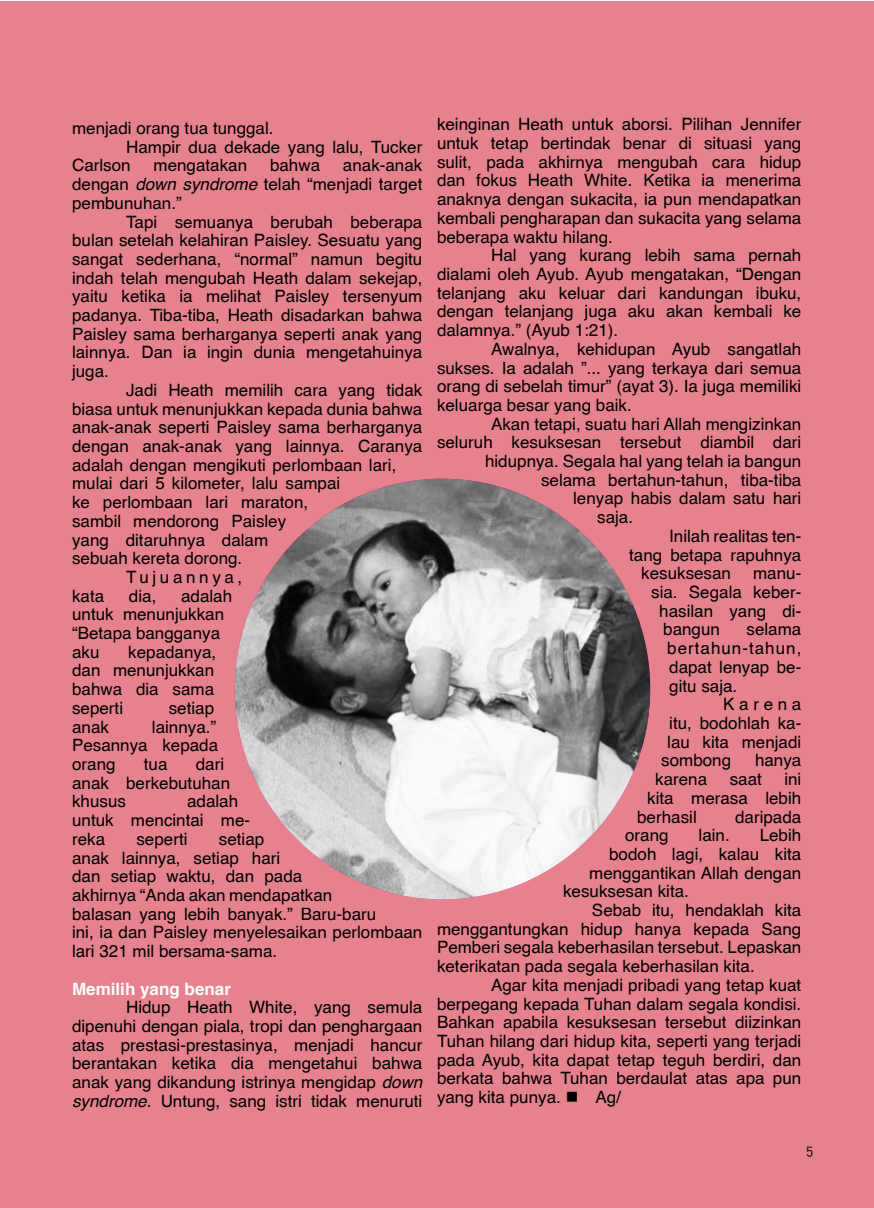
<style>
.page{position:relative;width:874px;height:1208px;background:#fff}
.page>*{position:absolute;margin:0;border:0;box-sizing:border-box;transform-origin:0 0}
.t1{font:17px/18.6px "Helvetica";color:#000;text-align:justify}
.t2{font:700 17px "Helvetica";color:#fff}
.t3{font:17px "Helvetica";letter-spacing:.215em;color:#000}
.t4{font:14px "DIN Alternate";color:#000}
.s1{font-style:italic}
</style>
<div class="page">
<div style="left:0;top:1px;width:873px;height:1207px;background:#e5828d"></div>
<img style="left:234px;top:478px;width:415px;height:421px">
<p class="t1" style="left:72px;top:118px;width:203px">menjadi orang tua tunggal.</p>
<p class="t1" style="left:126px;top:137px;width:297px">Hampir dua dekade yang lalu, Tucker</p>
<p class="t1" style="left:72px;top:156px;width:60px">Carlson</p>
<p class="t1" style="left:153px;top:156px;width:95px">mengatakan</p>
<p class="t1" style="left:270px;top:156px;width:52px">bahwa</p>
<p class="t1" style="left:72px;top:156px;width:351px;text-indent:271px">anak-anak dengan <span class="s1">down syndrome</span> telah “menjadi target pembunuhan.”</p>
<p class="t1" style="left:72px;top:212px;width:351px;text-indent:54px">Tapi semuanya berubah beberapa bulan setelah kelahiran Paisley. Sesuatu yang sangat sederhana, “normal” namun begitu indah telah mengubah Heath dalam sekejap, yaitu ketika ia melihat Paisley tersenyum padanya. Tiba-tiba, Heath disadarkan bahwa Paisley sama berharganya seperti anak yang lainnya. Dan ia ingin dunia mengetahuinya juga.</p>
<p class="t1" style="left:126px;top:380px;width:297px">Jadi Heath memilih cara yang tidak</p>
<p class="t1" style="left:72px;top:399px;width:351px">biasa untuk menunjukkan kepada dunia bahwa</p>
<p class="t1" style="left:72px;top:417px;width:351px">anak-anak seperti Paisley sama berharganya</p>
<p class="t1" style="left:72px;top:436px;width:351px">dengan anak-anak yang lainnya. Caranya</p>
<p class="t1" style="left:72px;top:455px;width:325px">adalah dengan mengikuti perlombaan lari,</p>
<p class="t1" style="left:72px;top:474px;width:269px">mulai dari 5 kilometer, lalu sampai</p>
<p class="t1" style="left:72px;top:492px;width:237px">ke perlombaan lari maraton,</p>
<p class="t1" style="left:72px;top:511px;width:215px">sambil mendorong Paisley</p>
<p class="t1" style="left:72px;top:530px;width:197px">yang ditaruhnya dalam</p>
<p class="t1" style="left:72px;top:548px;width:172px">sebuah kereta dorong.</p>
<p class="t3" style="left:126px;top:566px;width:118px">Tujuannya,</p>
<p class="t1" style="left:72px;top:586px;width:34px">kata</p>
<p class="t1" style="left:129px;top:586px;width:29px">dia,</p>
<p class="t1" style="left:72px;top:586px;width:161px;text-align:left;text-indent:109px">adalah untuk menunjukkan “Betapa bangganya aku</p>
<p class="t1" style="left:72px;top:642px;width:145px;text-indent:56px">kepadanya, dan menunjukkan bahwa dia sama seperti</p>
<p class="t1" style="left:169px;top:698px;width:47px">setiap</p>
<p class="t1" style="left:72px;top:717px;width:147px;text-indent:80px">lainnya.” Pesannya kepada orang</p>
<p class="t1" style="left:72px;top:717px;width:38px">anak</p>
<p class="t1" style="left:72px;top:754px;width:159px;text-align:left;text-indent:124px">dari anak berkebutuhan khusus</p>
<p class="t1" style="left:144px;top:754px;width:25px">tua</p>
<p class="t1" style="left:72px;top:791px;width:179px;text-align:left;text-indent:115px">adalah untuk mencintai me&shy;reka</p>
<p class="t1" style="left:72px;top:829px;width:351px;text-align:left;text-indent:147px">setiap<br>anak lainnya, setiap hari<br>dan setiap waktu, dan pada<br>akhirnya “Anda akan mendapatkan<br>balasan yang lebih banyak.” Baru-baru<br>ini, ia dan Paisley menyelesaikan perlombaan lari 321 mil bersama-sama.</p>
<p class="t2" style="left:72px;top:974px;width:160px">Memilih yang benar</p>
<p class="t1" style="left:72px;top:997px;width:351px;text-indent:54px">Hidup Heath White, yang semula dipenuhi dengan piala, tropi dan penghargaan atas prestasi-prestasinya, menjadi hancur berantakan ketika dia mengetahui bahwa anak yang dikandung istrinya mengidap <span class="s1">down syndrome</span>. Untung, sang istri tidak menuruti</p>
<p class="t1" style="left:136px;top:829px;width:53px">seperti</p>
<p class="t1" style="left:437px;top:115px;width:365px">keinginan Heath untuk aborsi. Pilihan Jennifer untuk tetap bertindak benar di situasi yang sulit, pada akhirnya mengubah cara hidup dan fokus Heath White. Ketika ia menerima anaknya dengan sukacita, ia pun mendapatkan kembali pengharapan dan sukacita yang selama beberapa waktu hilang.</p>
<p class="t1" style="left:437px;top:246px;width:365px;text-indent:54px">Hal yang kurang lebih sama pernah dialami oleh Ayub. Ayub mengatakan, “Dengan telanjang aku keluar dari kandungan ibuku, dengan telanjang juga aku akan kembali ke dalamnya.” (Ayub 1:21).</p>
<p class="t1" style="left:437px;top:339px;width:366px;text-indent:54px">Awalnya, kehidupan Ayub sangatlah sukses. Ia adalah ”... yang terkaya dari semua orang di sebelah timur” (ayat 3). Ia juga memiliki keluarga besar yang baik.</p>
<p class="t1" style="left:491px;top:414px;width:311px">Akan tetapi, suatu hari Allah mengizinkan</p>
<p class="t1" style="left:437px;top:433px;width:365px">seluruh kesuksesan tersebut diambil dari</p>
<p class="t1" style="left:485px;top:451px;width:317px">hidupnya. Segala hal yang telah ia bangun</p>
<p class="t1" style="left:541px;top:470px;width:261px">selama bertahun-tahun, tiba-tiba</p>
<p class="t1" style="left:573px;top:489px;width:229px">lenyap habis dalam satu hari</p>
<p class="t1" style="left:597px;top:507px;width:37px">saja.</p>
<p class="t1" style="left:669px;top:526px;width:133px">Inilah realitas ten-</p>
<p class="t1" style="left:629px;top:545px;width:173px">tang betapa rapuhnya</p>
<p class="t1" style="left:641px;top:563px;width:91px">kesuksesan</p>
<p class="t1" style="left:752px;top:563px;width:50px">manu-</p>
<p class="t1" style="left:651px;top:582px;width:151px">sia. Segala keber-</p>
<p class="t1" style="left:659px;top:601px;width:143px">hasilan yang di-</p>
<p class="t1" style="left:663px;top:620px;width:58px">bangun</p>
<p class="t1" style="left:667px;top:620px;width:136px;text-indent:79px">selama bertahun-tahun, dapat lenyap be&shy;gitu saja.</p>
<p class="t1" style="left:723px;top:694px;width:80px">Karena</p>
<p class="t1" style="left:669px;top:713px;width:133px">itu, bodohlah ka-</p>
<p class="t1" style="left:667px;top:732px;width:135px">lau kita menjadi</p>
<p class="t1" style="left:661px;top:750px;width:71px">sombong</p>
<p class="t1" style="left:754px;top:750px;width:48px">hanya</p>
<p class="t1" style="left:655px;top:769px;width:53px">karena</p>
<p class="t1" style="left:729px;top:769px;width:34px">saat</p>
<p class="t1" style="left:784px;top:769px;width:18px">ini</p>
<p class="t1" style="left:647px;top:788px;width:155px">kita merasa lebih</p>
<p class="t1" style="left:637px;top:807px;width:61px">berhasil</p>
<p class="t1" style="left:734px;top:807px;width:68px">daripada</p>
<p class="t1" style="left:625px;top:825px;width:45px">orang</p>
<p class="t1" style="left:698px;top:825px;width:33px">lain.</p>
<p class="t1" style="left:759px;top:825px;width:43px">Lebih</p>
<p class="t1" style="left:609px;top:844px;width:193px">bodoh lagi, kalau kita</p>
<p class="t1" style="left:589px;top:863px;width:213px">menggantikan Allah dengan</p>
<p class="t1" style="left:563px;top:881px;width:127px">kesuksesan kita.</p>
<p class="t1" style="left:591px;top:900px;width:211px">Sebab itu, hendaklah kita</p>
<p class="t1" style="left:437px;top:919px;width:365px">menggantungkan hidup hanya kepada Sang</p>
<p class="t1" style="left:437px;top:937px;width:365px">Pemberi segala keberhasilan tersebut. Lepaskan</p>
<p class="t1" style="left:437px;top:956px;width:319px">keterikatan pada segala keberhasilan kita.</p>
<p class="t1" style="left:491px;top:975px;width:311px">Agar kita menjadi pribadi yang tetap kuat</p>
<p class="t1" style="left:437px;top:994px;width:365px">berpegang kepada Tuhan dalam segala kondisi.</p>
<p class="t1" style="left:437px;top:1012px;width:365px">Bahkan apabila kesuksesan tersebut diizinkan</p>
<p class="t1" style="left:437px;top:1031px;width:365px">Tuhan hilang dari hidup kita, seperti yang terjadi</p>
<p class="t1" style="left:437px;top:1050px;width:365px">pada Ayub, kita dapat tetap teguh berdiri, dan</p>
<p class="t1" style="left:437px;top:1068px;width:365px">berkata bahwa Tuhan berdaulat atas apa pun</p>
<p class="t1" style="left:437px;top:1087px;width:185px">yang kita punya. ■ Ag/</p>
<p class="t4" style="left:805px;top:1141px;width:9px">5</p>
</div>
